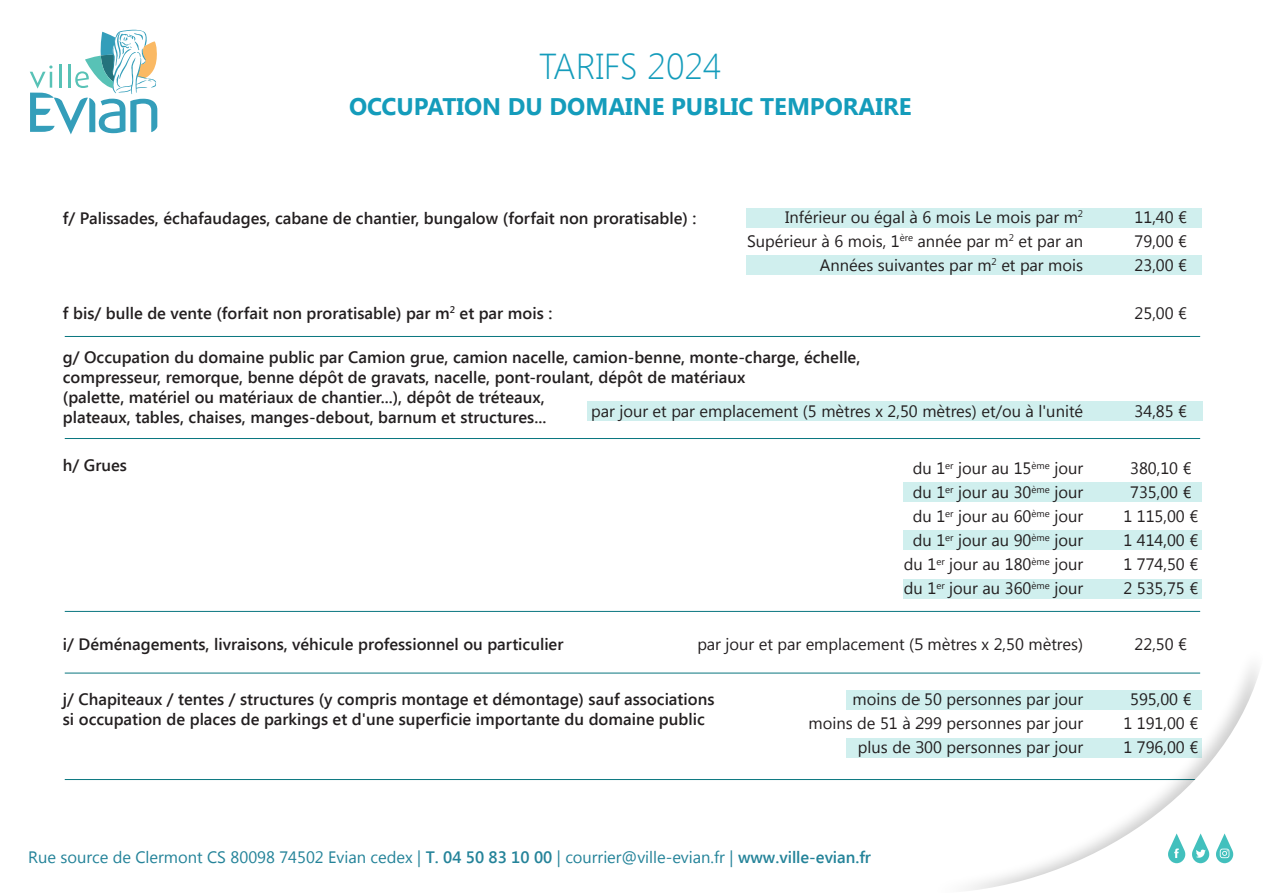
<style>
.page{position:relative;width:1263px;height:893px;background:#fff}
.page>*{position:absolute;margin:0;border:0;box-sizing:border-box;transform-origin:0 0}
.t1{font:300 36px "Segoe UI";color:#149cbb}
.t2{font:700 24px "Segoe UI";color:#149cbb}
.t3{font:600 16.5px/19.8px "Segoe UI";color:#231f20}
.t4{font:16.5px/24px "Segoe UI";color:#231f20;text-align:center}
.t5{font:16.5px "Segoe UI";color:#248399}
.s1{font-weight:600}
</style>
<div class="page">
<div style="left:747px;top:208px;width:455px;height:20px;background:#d0efee"></div>
<div style="left:904px;top:482px;width:298px;height:20px;background:#d0efee"></div>
<div style="left:846px;top:690px;width:356px;height:20px;background:#d0efee"></div>
<div style="left:846px;top:738px;width:356px;height:20px;background:#d0efee"></div>
<div style="left:904px;top:530px;width:298px;height:20px;background:#d0efee"></div>
<div style="left:904px;top:579px;width:298px;height:19px;background:#d0efee"></div>
<div style="left:587px;top:401px;width:615px;height:20px;background:#d0efee"></div>
<div style="left:747px;top:255px;width:455px;height:20px;background:#d0efee"></div>
<hr style="left:65px;top:336px;width:1135px;height:1px;background:#09767f">
<hr style="left:65px;top:438px;width:1135px;height:1px;background:#09767f">
<hr style="left:65px;top:611px;width:1135px;height:1px;background:#09767f">
<hr style="left:65px;top:673px;width:1135px;height:1px;background:#09767f">
<hr style="left:65px;top:779px;width:1135px;height:1px;background:#09767f">
<svg style="left:945px;top:667px;width:314px;height:223px"></svg>
<svg style="left:1192px;top:833px;width:17px;height:30px"></svg>
<svg style="left:1216px;top:833px;width:17px;height:30px"></svg>
<svg style="left:1168px;top:833px;width:17px;height:30px"></svg>
<svg style="left:30px;top:30px;width:128px;height:104px"></svg>
<h1 class="t1" style="left:539px;top:46px;width:185px">TARIFS 2024</h1>
<h2 class="t2" style="left:349px;top:93px;width:564px">OCCUPATION DU DOMAINE PUBLIC TEMPORAIRE</h2>
<p class="t3" style="left:63px;top:210px;width:635px">f/ Palissades, échafaudages, cabane de chantier, bungalow (forfait non proratisable) :</p>
<p class="t4" style="left:747px;top:207px;width:337px;text-align:right">Inférieur ou égal à 6 mois Le mois par m<sup>2<br></sup>Supérieur à 6 mois, 1<sup>ère</sup> année par m<sup>2</sup> et par an<br>Années suivantes par m<sup>2</sup> et par mois</p>
<p class="t3" style="left:63px;top:305px;width:491px">f bis/ bulle de vente (forfait non proratisable) par m<sup>2</sup> et par mois :</p>
<p class="t3" style="left:63px;top:349px;width:799px">g/ Occupation du domaine public par Camion grue, camion nacelle, camion-benne, monte-charge, échelle, compresseur, remorque, benne dépôt de gravats, nacelle, pont-roulant, dépôt de matériaux<br>(palette, matériel ou matériaux de chantier...), dépôt de tréteaux,<br>plateaux, tables, chaises, manges-debout, barnum et structures...</p>
<p class="t4" style="left:591px;top:401px;width:493px">par jour et par emplacement (5 mètres x 2,50 mètres) et/ou à l'unité</p>
<p class="t3" style="left:63px;top:457px;width:66px">h/ Grues</p>
<p class="t4" style="left:904px;top:458px;width:181px">du 1<sup>er</sup> jour au 15<sup>ème</sup> jour du 1<sup>er</sup> jour au 30<sup>ème</sup> jour du 1<sup>er</sup> jour au 60<sup>ème</sup> jour du 1<sup>er</sup> jour au 90<sup>ème</sup> jour du 1<sup>er</sup> jour au 180<sup>ème</sup> jour du 1<sup>er</sup> jour au 360<sup>ème</sup> jour</p>
<p class="t4" style="left:697px;top:633px;width:387px">par jour et par emplacement (5 mètres x 2,50 mètres)</p>
<p class="t4" style="left:808px;top:689px;width:276px;text-align:right">moins de 50 personnes par jour moins de 51 à 299 personnes par jour plus de 300 personnes par jour</p>
<p class="t3" style="left:63px;top:636px;width:502px">i/ Déménagements, livraisons, véhicule professionnel ou particulier</p>
<p class="t3" style="left:63px;top:691px;width:653px">j/ Chapiteaux / tentes / structures (y compris montage et démontage) sauf associations si occupation de places de parkings et d'une superficie importante du domaine public</p>
<p class="t5" style="left:28px;top:850px;width:844px">Rue source de Clermont CS 80098 74502 Evian cedex | <span class="s1">T. 04 50 83 10 00</span> | courrier@ville-evian.fr | <span class="s1">www.ville-evian.fr</span></p>
<p class="t4" style="left:1134px;top:207px;width:54px;text-align:justify">11,40 € 79,00 € 23,00 €</p>
<p class="t4" style="left:1134px;top:303px;width:54px">25,00 €</p>
<p class="t4" style="left:1134px;top:401px;width:54px">34,85 €</p>
<p class="t4" style="left:1123px;top:458px;width:76px">380,10 €<br>735,00 €<br>1 115,00 €<br>1 414,00 €<br>1 774,50 €<br>2 535,75 €</p>
<p class="t4" style="left:1134px;top:633px;width:54px">22,50 €</p>
<p class="t4" style="left:1123px;top:689px;width:76px">595,00 €<br>1 191,00 €<br>1 796,00 €</p>
</div>
